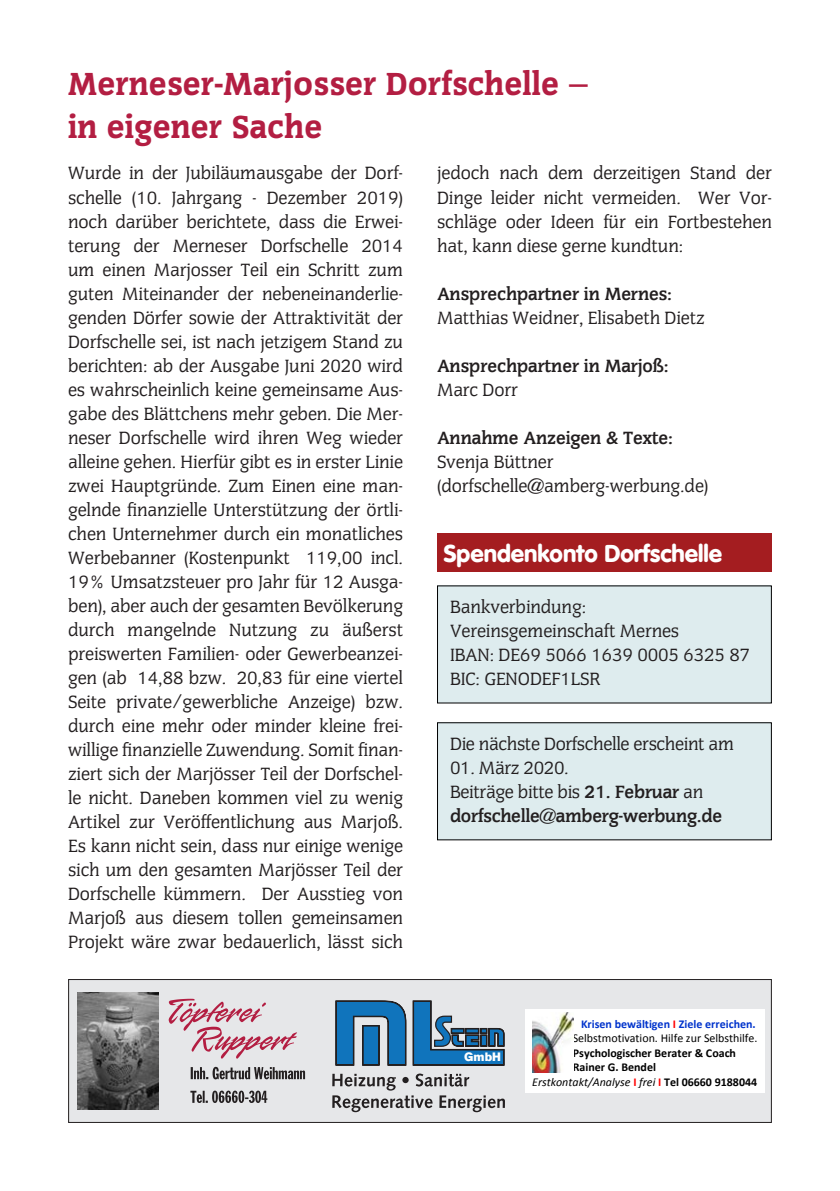
<style>
.page{position:relative;width:840px;height:1191px;background:#fff}
.page>*{position:absolute;margin:0;border:0;box-sizing:border-box;transform-origin:0 0}
.t1{font:36px/43.2px "Cg Congress Hy";color:#b31e42}
.t2{font:900 24px "VAG Rounded";color:#fff}
.t3{font:20px/24px "Cg Congress";color:#231f20}
.t4{font:20px "Cg Congress Bd";color:#231f20}
.t5{font:12px/14.6px "Calibri";color:#000;text-align:center}
.t6{font:700 12px "Calibri";color:#000}
.t7{font:italic 12px "Calibri";color:#000}
.t8{font:700 12px "AG Buch BQ";color:#fff}
.s1{font-family:"Cg Congress Bd"}
.s2{font-weight:700;color:#03c}
.s3{font-weight:700;color:#f00}
.s4{font-weight:700;font-style:normal;color:#f00}
.s5{font-weight:700;font-style:normal}
</style>
<div class="page">
<div style="left:68px;top:979px;width:703px;height:144px;background:#e6e7e9;border:1px solid #231f20"></div>
<svg style="left:335px;top:1000px;width:71px;height:66px"></svg>
<svg style="left:412px;top:1000px;width:92px;height:66px"></svg>
<svg style="left:332px;top:1073px;width:172px;height:39px"></svg>
<img style="left:77px;top:992px;width:82px;height:118px">
<svg style="left:169px;top:998px;width:128px;height:60px"></svg>
<svg style="left:190px;top:1066px;width:115px;height:13px"></svg>
<svg style="left:190px;top:1090px;width:77px;height:13px"></svg>
<div style="left:524px;top:1011px;width:239px;height:81px;background:#fff"></div>
<img style="left:532px;top:1012px;width:41px;height:60px">
<hr style="left:524px;top:1009px;width:239px;height:2px;background:#fff">
<div style="left:437px;top:586px;width:334px;height:117px;background:#deecee"></div>
<div style="left:437px;top:533px;width:334px;height:38px;background:#a41d20"></div>
<div style="left:437px;top:722px;width:334px;height:118px;background:#deecee"></div>
<h1 class="t1" style="left:68px;top:61px;width:521px">Merneser-Marjosser Dorfschelle – in eigener Sache</h1>
<p class="t3" style="left:68px;top:161px;width:336px;text-align:justify">Wurde in der Jubiläumausgabe der Dorf&shy;schelle (10. Jahrgang - Dezember 2019) noch darüber berichtete, dass die Erwei&shy;terung der Merneser Dorfschelle 2014 um einen Marjosser Teil ein Schritt zum guten Miteinander der nebeneinanderlie&shy;genden Dörfer sowie der Attraktivität der Dorfschelle sei, ist nach jetzigem Stand zu berichten: ab der Ausgabe Juni 2020 wird es wahrscheinlich keine gemeinsame Aus&shy;gabe des Blättchens mehr geben. Die Mer&shy;neser Dorfschelle wird ihren Weg wieder alleine gehen. Hierfür gibt es in erster Linie zwei Hauptgründe. Zum Einen eine man&shy;gelnde finanzielle Unterstützung der örtli&shy;chen Unternehmer durch ein monatliches Werbebanner (Kostenpunkt € 119,00 incl.<br>19% Umsatzsteuer pro Jahr für 12 Ausga&shy;ben), aber auch der gesamten Bevölkerung durch mangelnde Nutzung zu äußerst preiswerten Familien- oder Gewerbeanzei&shy;gen (ab € 14,88 bzw. € 20,83 für eine viertel Seite private/gewerbliche Anzeige) bzw. durch eine mehr oder minder kleine frei&shy;willige finanzielle Zuwendung. Somit finan&shy;ziert sich der Marjösser Teil der Dorfschel&shy;le nicht. Daneben kommen viel zu wenig Artikel zur Veröffentlichung aus Marjoß.<br>Es kann nicht sein, dass nur einige wenige sich um den gesamten Marjösser Teil der Dorfschelle kümmern. Der Ausstieg von Marjoß aus diesem tollen gemeinsamen Projekt wäre zwar bedauerlich, lässt sich</p>
<p class="t3" style="left:437px;top:161px;width:336px;text-align:justify">jedoch nach dem derzeitigen Stand der Dinge leider nicht vermeiden. Wer Vor&shy;schläge oder Ideen für ein Fortbestehen hat, kann diese gerne kundtun:</p>
<p class="t4" style="left:437px;top:279px;width:236px">Ansprechpartner in Mernes:</p>
<p class="t3" style="left:437px;top:305px;width:269px">Matthias Weidner, Elisabeth Dietz</p>
<p class="t4" style="left:437px;top:351px;width:233px">Ansprechpartner in Marjoß:</p>
<p class="t3" style="left:437px;top:377px;width:82px">Marc Dorr</p>
<p class="t4" style="left:437px;top:423px;width:237px">Annahme Anzeigen &amp; Texte:</p>
<p class="t3" style="left:437px;top:449px;width:273px">Svenja Büttner (dorfschelle@amberg-werbung.de)</p>
<p class="t2" style="left:443px;top:538px;width:280px">Spendenkonto Dorfschelle</p>
<p class="t3" style="left:450px;top:594px;width:301px">Bankverbindung:<br>Vereinsgemeinschaft Mernes<br>IBAN: DE69 5066 1639 0005 6325 87<br>BIC: GENODEF1LSR</p>
<p class="t3" style="left:450px;top:731px;width:285px">Die nächste Dorfschelle erscheint am</p>
<p class="t3" style="left:450px;top:755px;width:254px">01. März 2020.<br>Beiträge bitte bis <span class="s1">21. Februar</span> an</p>
<p class="t4" style="left:450px;top:802px;width:273px">dorfschelle@amberg-werbung.de</p>
<p class="t8" style="left:464px;top:1050px;width:38px">GmbH</p>
<p class="t5" style="left:572px;top:1016px;width:186px"><span class="s2">Krisen bewältigen</span> <span class="s3">I</span> <span class="s2">Ziele erreichen.<br></span>Selbstmotivation. Hilfe zur Selbsthilfe.</p>
<p class="t6" style="left:572px;top:1045px;width:165px">Psychologischer Berater &amp; Coach</p>
<p class="t6" style="left:572px;top:1059px;width:84px">Rainer G. Bendel</p>
<p class="t7" style="left:532px;top:1074px;width:226px">Erstkontakt/Analyse <span class="s4">I</span> frei <span class="s4">I</span> <span class="s5">Tel 06660 9188044</span></p>
</div>
